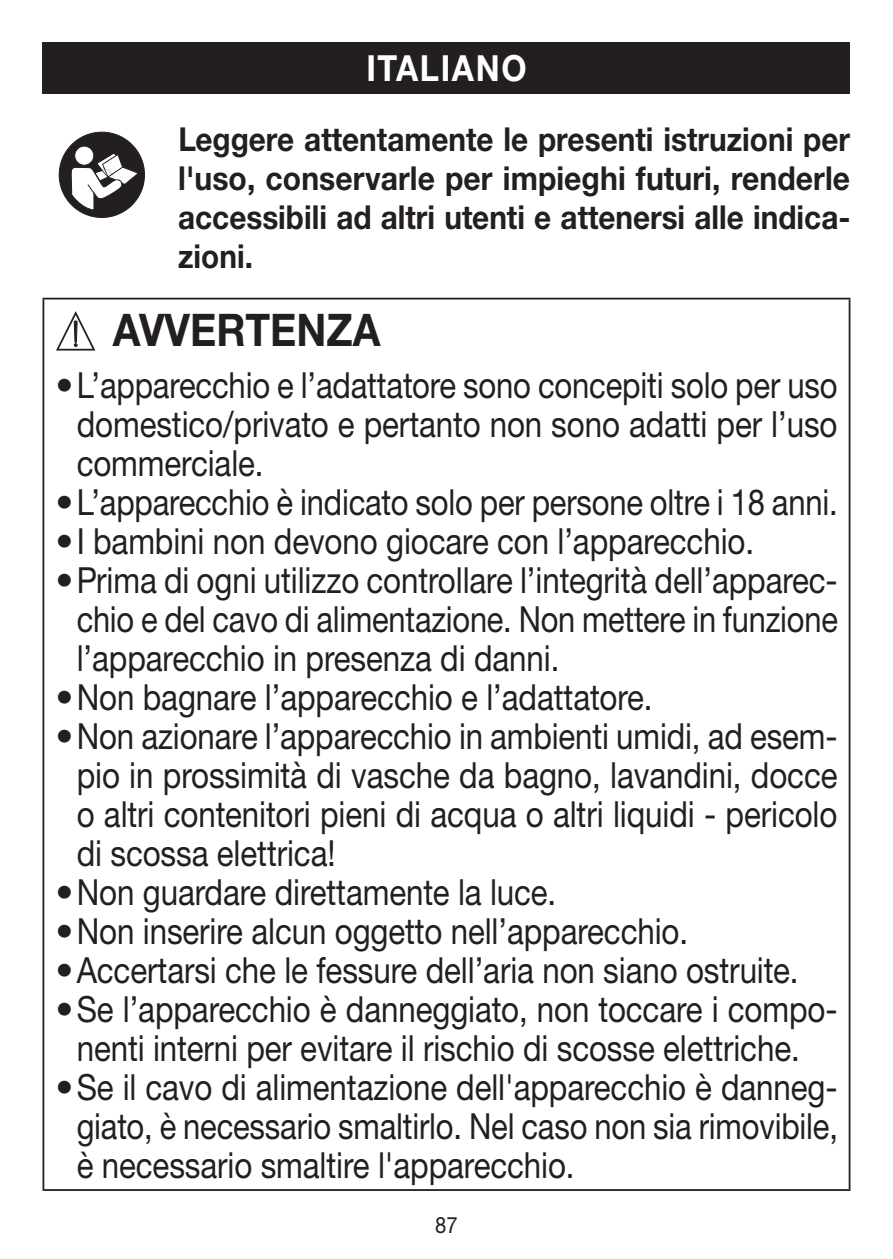
<style>
.page{position:relative;width:893px;height:1259px;background:#fff}
.page>*{position:absolute;margin:0;border:0;box-sizing:border-box;transform-origin:0 0}
.t1{font:700 45px "Helvetica Neue LTW1 G";color:#231f20;scale:.9 1}
.t2{font:36px/39px "Helvetica Neue LTW1 G";letter-spacing:-.005em;color:#231f20;text-align:justify}
.t3{font:700 36px "Helvetica Neue LTW1 G";letter-spacing:.05em;color:#fff;scale:.9 1}
.t4{font:700 33px/39px "Helvetica Neue LTW1 G";color:#231f20;text-align:justify;scale:.9 1}
.t5{font:22.5px "Helvetica Neue LTW1 G";color:#231f20;scale:.9 1}
</style>
<div class="page">
<div style="left:43px;top:43px;width:807px;height:51px;background:#231f20"></div>
<div style="left:59px;top:132px;width:85px;height:85px;background:#231f20;border-radius:50%"></div>
<svg style="left:75px;top:146px;width:19px;height:19px"></svg>
<div style="left:74px;top:146px;width:20px;height:20px;border:1px solid #231f20;border-radius:50%"></div>
<svg style="left:70px;top:152px;width:70px;height:59px"></svg>
<hr style="left:43px;top:298px;width:807px;height:1px;background:#231f20">
<hr style="left:43px;top:299px;width:1px;height:890px;background:#231f20">
<hr style="left:849px;top:299px;width:1px;height:890px;background:#231f20">
<hr style="left:43px;top:1189px;width:807px;height:2px;background:#231f20">
<svg style="left:56px;top:311px;width:40px;height:40px"></svg>
<div style="left:74px;top:321px;width:3px;height:21px;border:1px solid #231f20"></div>
<p class="t3" style="left:366px;top:46px;width:179px">ITALIANO</p>
<p class="t4" style="left:178px;top:120px;width:748px">Leggere attentamente le presenti istruzioni per l'uso, conservarle per impieghi futuri, renderle accessibili ad altri utenti e attenersi alle indica&shy;zioni.</p>
<p class="t1" style="left:113px;top:302px;width:299px">AVVERTENZA</p>
<p class="t2" style="left:77px;top:365px;width:762px;text-indent:-21px">•L’apparecchio e l’adattatore sono concepiti solo per uso domestico/privato e pertanto non sono adatti per l’uso commerciale.</p>
<p class="t2" style="left:55px;top:482px;width:784px">•L’apparecchio è indicato solo per persone oltre i 18 anni.</p>
<p class="t2" style="left:55px;top:521px;width:700px">•I bambini non devono giocare con l’apparecchio.</p>
<p class="t2" style="left:77px;top:560px;width:763px;text-indent:-21px">•Prima di ogni utilizzo controllare l’integrità dell’apparec&shy;chio e del cavo di alimentazione. Non mettere in funzione l’apparecchio in presenza di danni.</p>
<p class="t2" style="left:55px;top:677px;width:599px">•Non bagnare l’apparecchio e l’adattatore.</p>
<p class="t2" style="left:77px;top:716px;width:762px;text-indent:-21px">•Non azionare l’apparecchio in ambienti umidi, ad esem&shy;pio in prossimità di vasche da bagno, lavandini, docce o altri contenitori pieni di acqua o altri liquidi - pericolo di scossa elettrica!</p>
<p class="t2" style="left:55px;top:872px;width:502px">•Non guardare direttamente la luce.</p>
<p class="t2" style="left:55px;top:911px;width:634px">•Non inserire alcun oggetto nell’apparecchio.</p>
<p class="t2" style="left:55px;top:950px;width:745px">•Accertarsi che le fessure dell’aria non siano ostruite.</p>
<p class="t2" style="left:55px;top:989px;width:784px;text-align:center">•Se l’apparecchio è danneggiato, non toccare i compo&shy;nenti interni per evitare il rischio di scosse elettriche.</p>
<p class="t2" style="left:77px;top:1067px;width:763px;text-indent:-21px">•Se il cavo di alimentazione dell'apparecchio è danneg&shy;giato, è necessario smaltirlo. Nel caso non sia rimovibile, è necessario smaltire l'apparecchio.</p>
<p class="t5" style="left:435px;top:1210px;width:27px">87</p>
</div>
